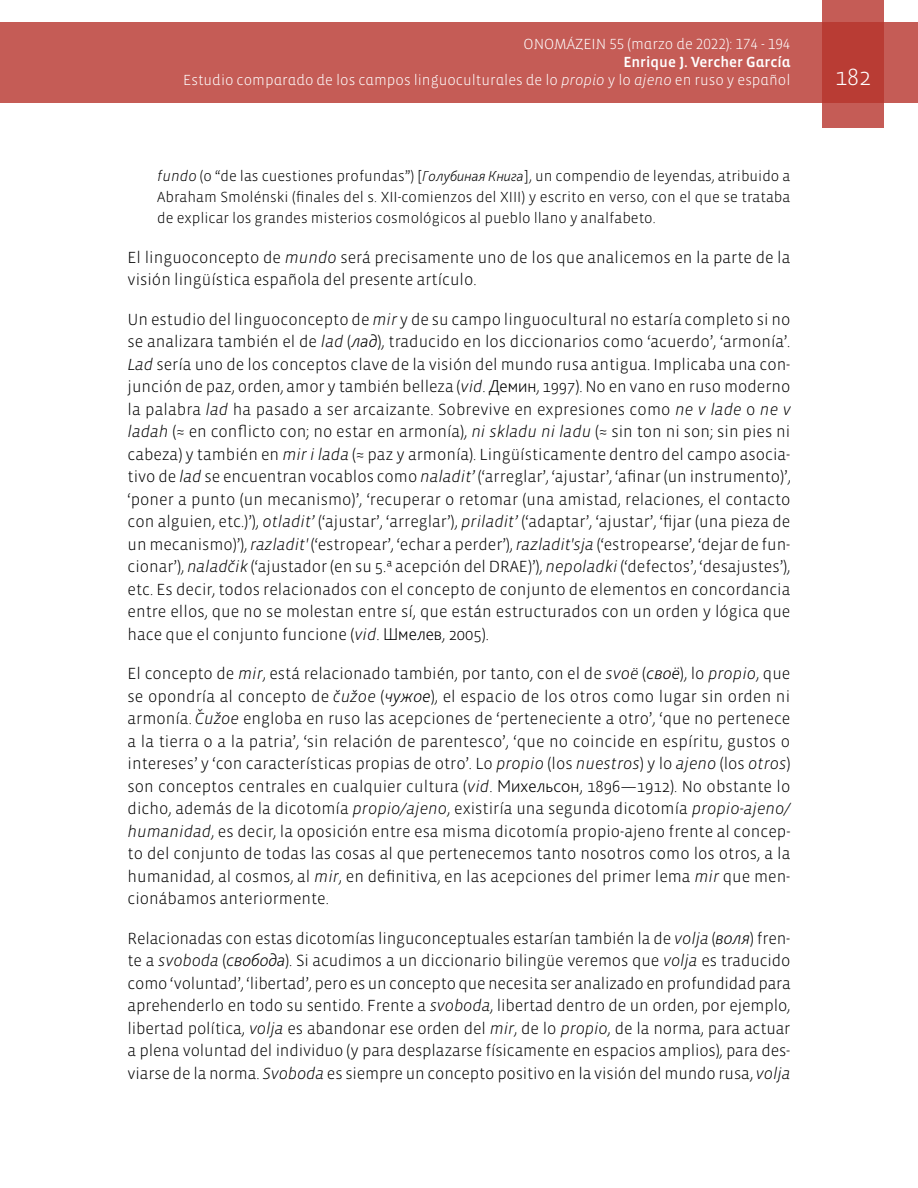
<style>
.page{position:relative;width:918px;height:1188px;background:#fff}
.page>*{position:absolute;margin:0;border:0;box-sizing:border-box;transform-origin:0 0}
.t1{font:300 24px "Vista Sans";color:#fff}
.t2{font:300 16.5px/22.5px "Vista Sans";color:#000;text-align:justify}
.t3{font:italic 300 16.5px "Vista Sans";color:#000}
.t4{font:300 15px/21px "Vista Sans";color:#000;text-align:justify}
.t5{font:300 15px "Vista Sans Alt";color:#fff}
.t6{font:15px "Vista Sans Alt Med";color:#fff}
.s1{font-family:"Vista Sans Alt Light Ita";font-weight:400}
.s2{font-style:italic}
.s3{font-family:"Bliss Pro";font-weight:200;font-style:italic}
.s4{font-family:"Bliss Pro";font-weight:200;font-style:italic;font-size:18px}
.s5{font-family:"Bliss Pro";font-weight:200;font-size:18px}
</style>
<div class="page">
<div style="left:0;top:23px;width:918px;height:80px;background:#c55c56"></div>
<svg style="left:822px;top:0;width:62px;height:128px;background:#bd4740"></svg>
<p class="t5" style="left:524px;top:37px;width:268px">ONOMÁZEIN 55 (marzo de 2022): 174 - 194</p>
<p class="t6" style="left:623px;top:55px;width:169px">Enrique J. Vercher García</p>
<p class="t5" style="left:183px;top:73px;width:609px">Estudio comparado de los campos linguoculturales de lo <span class="s1">propio</span> y lo <span class="s1">ajeno</span> en ruso y español</p>
<h1 class="t1" style="left:835px;top:65px;width:37px">182</h1>
<p class="t4" style="left:157px;top:166px;width:635px"><span class="s2">fundo</span> (o “de las cuestiones profundas”) [<span class="s3">Голубиная Книга</span>], un compendio de leyendas, atribuido a Abraham Smolénski (finales del s. XII-comienzos del XIII) y escrito en verso, con el que se trataba de explicar los grandes misterios cosmológicos al pueblo llano y analfabeto.</p>
<p class="t2" style="left:128px;top:246px;width:664px">El linguoconcepto de <span class="s2">mundo</span> será precisamente uno de los que analicemos en la parte de la visión lingüística española del presente artículo.</p>
<p class="t2" style="left:128px;top:308px;width:665px">Un estudio del linguoconcepto de <span class="s2">mir</span> y de su campo linguocultural no estaría completo si no se analizara también el de <span class="s2">lad</span> (<span class="s4">лад</span>), traducido en los diccionarios como ‘acuerdo’, ‘armonía’.<br><span class="s2">Lad</span> sería uno de los conceptos clave de la visión del mundo rusa antigua. Implicaba una con&shy;junción de paz, orden, amor y también belleza (<span class="s2">vid</span>. <span class="s5">Демин</span>, 1997). No en vano en ruso moderno la palabra <span class="s2">lad</span> ha pasado a ser arcaizante. Sobrevive en expresiones como <span class="s2">ne v lade</span> o <span class="s2">ne v ladah</span> (≈ en conflicto con; no estar en armonía), <span class="s2">ni skladu ni ladu</span> (≈ sin ton ni son; sin pies ni cabeza) y también en <span class="s2">mir i lada</span> (≈ paz y armonía). Lingüísticamente dentro del campo asocia&shy;tivo de <span class="s2">lad</span> se encuentran vocablos como <span class="s2">naladit’</span> (‘arreglar’, ‘ajustar’, ‘afinar (un instrumento)’, ‘poner a punto (un mecanismo)’, ‘recuperar o retomar (una amistad, relaciones, el contacto con alguien, etc.)’), <span class="s2">otladit’</span> (‘ajustar’, ‘arreglar’), <span class="s2">priladit’</span> (‘adaptar’, ‘ajustar’, ‘fijar (una pieza de un mecanismo)’), <span class="s2">razladit'</span> (‘estropear’, ‘echar a perder’), <span class="s2">razladit'sja</span> (‘estropearse’, ‘dejar de fun&shy;cionar’), <span class="s2">naladˇcik</span> (‘ajustador (en su 5.ª acepción del DRAE)’), <span class="s2">nepoladki</span> (‘defectos’, ‘desajustes’), etc. Es decir, todos relacionados con el concepto de conjunto de elementos en concordancia entre ellos, que no se molestan entre sí, que están estructurados con un orden y lógica que hace que el conjunto funcione (<span class="s2">vid</span>. <span class="s5">Шмелев</span>, 2005).</p>
<p class="t2" style="left:128px;top:663px;width:664px">El concepto de <span class="s2">mir</span>, está relacionado también, por tanto, con el de <span class="s2">svoë</span> (<span class="s4">своё</span>), lo <span class="s2">propio</span>, que se opondría al concepto de <span class="s2">ˇcužoe</span> (<span class="s4">чужое</span>), el espacio de los otros como lugar sin orden ni armonía. <span class="s2">Cužoe</span> engloba en ruso las acepciones de ‘perteneciente a otro’, ‘que no pertenece</p>
<p class="t3" style="left:196px;top:707px;width:10px">ˇ</p>
<p class="t2" style="left:128px;top:730px;width:664px">a la tierra o a la patria’, ‘sin relación de parentesco’, ‘que no coincide en espíritu, gustos o intereses’ y ‘con características propias de otro’. Lo <span class="s2">propio</span> (los <span class="s2">nuestros</span>) y lo <span class="s2">ajeno</span> (los <span class="s2">otros</span>) son conceptos centrales en cualquier cultura (<span class="s2">vid</span>. <span class="s5">Михельсон</span>, 1896—1912). No obstante lo dicho, además de la dicotomía <span class="s2">propio/ajeno</span>, existiría una segunda dicotomía <span class="s2">propio-ajeno/ humanidad</span>, es decir, la oposición entre esa misma dicotomía propio-ajeno frente al concep&shy;to del conjunto de todas las cosas al que pertenecemos tanto nosotros como los otros, a la humanidad, al cosmos, al <span class="s2">mir</span>, en definitiva, en las acepciones del primer lema <span class="s2">mir</span> que men&shy;cionábamos anteriormente.</p>
<p class="t2" style="left:128px;top:927px;width:665px">Relacionadas con estas dicotomías linguconceptuales estarían también la de <span class="s2">volja</span> (<span class="s4">воля</span>) fren&shy;te a <span class="s2">svoboda</span> (<span class="s4">свобода</span>). Si acudimos a un diccionario bilingüe veremos que <span class="s2">volja</span> es traducido como ‘voluntad’, ‘libertad’, pero es un concepto que necesita ser analizado en profundidad para aprehenderlo en todo su sentido. Frente a <span class="s2">svoboda</span>, libertad dentro de un orden, por ejemplo, libertad política, <span class="s2">volja</span> es abandonar ese orden del <span class="s2">mir</span>, de lo <span class="s2">propio</span>, de la norma, para actuar a plena voluntad del individuo (y para desplazarse físicamente en espacios amplios), para des&shy;viarse de la norma. <span class="s2">Svoboda</span> es siempre un concepto positivo en la visión del mundo rusa, <span class="s2">volja</span></p>
</div>
